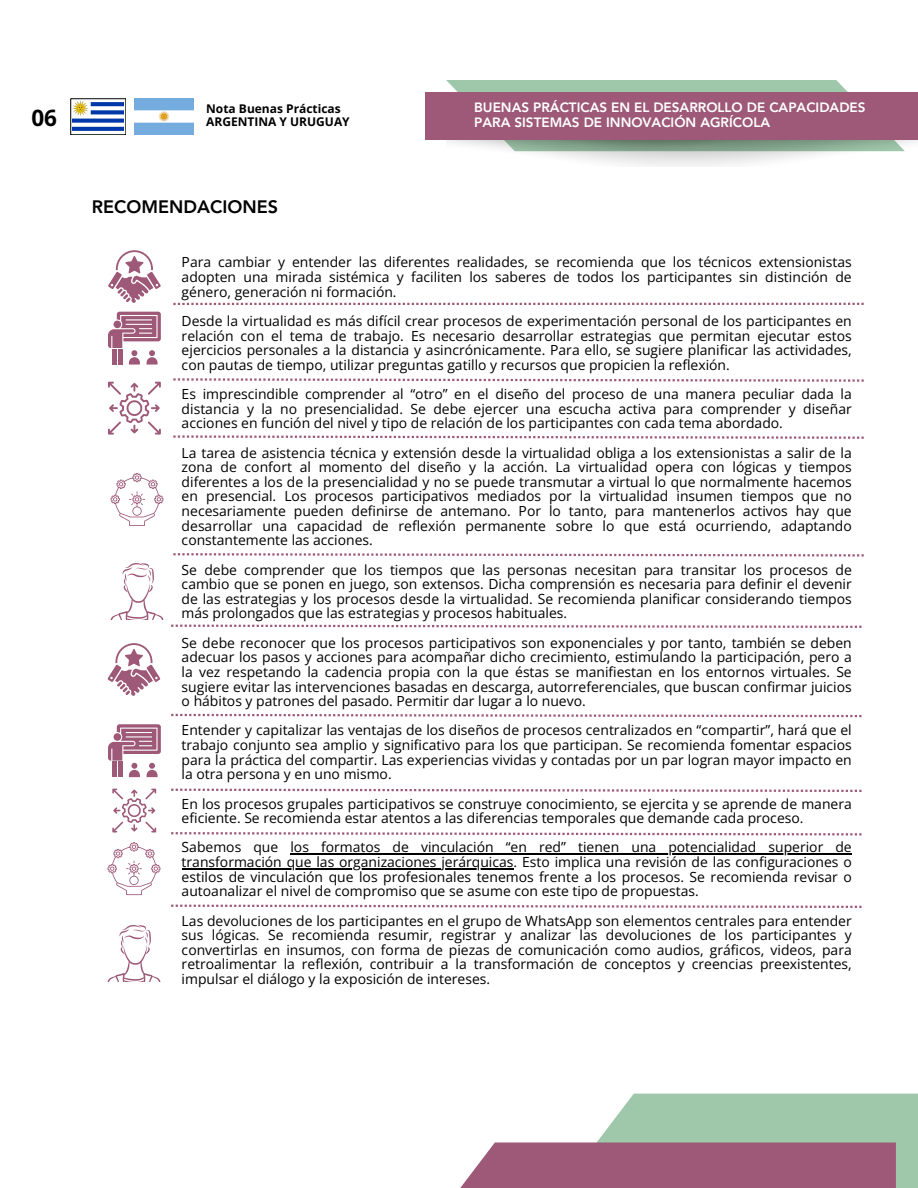
<style>
.page{position:relative;width:918px;height:1188px;background:#fff}
.page>*{position:absolute;margin:0;border:0;box-sizing:border-box;transform-origin:0 0}
.t1{font:700 22.5px "Open Sans";color:#000}
.t2{font:800 18px "Avenir LT Pro";color:#000}
.t3{font:13.95px/14.7px "Open Sans";color:#000;text-align:justify}
.t4{font:800 13.5px "Avenir LT Pro";color:#fff}
.t5{font:700 12px "Open Sans";color:#000}
</style>
<div class="page">
<div style="left:597px;top:1094px;width:321px;height:94px;background:#9fc7aa"></div>
<div style="left:460px;top:1142px;width:436px;height:46px;background:#9d5977"></div>
<hr style="left:290px;top:854px;width:562px;height:1px;background:#000">
<hr style="left:182px;top:868px;width:332px;height:1px;background:#000">
<svg style="left:173px;top:303px;width:691px;height:2px"></svg>
<svg style="left:173px;top:378px;width:691px;height:4px"></svg>
<svg style="left:173px;top:435px;width:691px;height:4px"></svg>
<svg style="left:173px;top:553px;width:691px;height:4px"></svg>
<svg style="left:108px;top:250px;width:53px;height:53px"></svg>
<svg style="left:108px;top:312px;width:53px;height:53px"></svg>
<svg style="left:108px;top:382px;width:53px;height:53px"></svg>
<svg style="left:108px;top:842px;width:52px;height:53px"></svg>
<svg style="left:108px;top:925px;width:52px;height:56px"></svg>
<svg style="left:446px;top:80px;width:459px;height:62px;background:#abc5b1"></svg>
<img style="left:493px;top:140px;width:308px;height:11px">
<div style="left:425px;top:93px;width:493px;height:47px;background:#9d5977"></div>
<img style="left:135px;top:99px;width:58px;height:36px">
<img style="left:73px;top:101px;width:51px;height:30px">
<svg style="left:171px;top:625px;width:691px;height:3px"></svg>
<svg style="left:171px;top:714px;width:691px;height:3px"></svg>
<svg style="left:171px;top:789px;width:691px;height:3px"></svg>
<svg style="left:171px;top:832px;width:691px;height:3px"></svg>
<svg style="left:171px;top:905px;width:691px;height:3px"></svg>
<svg style="left:108px;top:643px;width:52px;height:53px"></svg>
<svg style="left:108px;top:724px;width:53px;height:53px"></svg>
<svg style="left:112px;top:789px;width:44px;height:43px"></svg>
<svg style="left:111px;top:473px;width:52px;height:53px"></svg>
<svg style="left:111px;top:563px;width:52px;height:56px"></svg>
<p class="t4" style="left:474px;top:102px;width:393px">BUENAS PRÁCTICAS EN EL DESARROLLO DE CAPACIDADES</p>
<p class="t5" style="left:206px;top:100px;width:136px">Nota Buenas Prácticas</p>
<p class="t5" style="left:206px;top:113px;width:145px">ARGENTINA Y URUGUAY</p>
<p class="t1" style="left:31px;top:102px;width:27px">06</p>
<p class="t4" style="left:474px;top:117px;width:297px">PARA SISTEMAS DE INNOVACIÓN AGRÍCOLA</p>
<p class="t2" style="left:92px;top:199px;width:188px">RECOMENDACIONES</p>
<p class="t3" style="left:182px;top:255px;width:672px">Para cambiar y entender las diferentes realidades, se recomienda que los técnicos extensionistas adopten una mirada sistémica y faciliten los saberes de todos los participantes sin distinción de género, generación ni formación.</p>
<p class="t3" style="left:182px;top:313px;width:672px">Desde la virtualidad es más difícil crear procesos de experimentación personal de los participantes en relación con el tema de trabajo. Es necesario desarrollar estrategias que permitan ejecutar estos ejercicios personales a la distancia y asincrónicamente. Para ello, se sugiere planificar las actividades, con pautas de tiempo, utilizar preguntas gatillo y recursos que propicien la reflexión.</p>
<p class="t3" style="left:182px;top:386px;width:672px">Es imprescindible comprender al “otro” en el diseño del proceso de una manera peculiar dada la distancia y la no presencialidad. Se debe ejercer una escucha activa para comprender y diseñar acciones en función del nivel y tipo de relación de los participantes con cada tema abordado.</p>
<p class="t3" style="left:182px;top:445px;width:672px">La tarea de asistencia técnica y extensión desde la virtualidad obliga a los extensionistas a salir de la zona de confort al momento del diseño y la acción. La virtualidad opera con lógicas y tiempos diferentes a los de la presencialidad y no se puede transmutar a virtual lo que normalmente hacemos en presencial. Los procesos participativos mediados por la virtualidad insumen tiempos que no necesariamente pueden definirse de antemano. Por lo tanto, para mantenerlos activos hay que desarrollar una capacidad de reflexión permanente sobre lo que está ocurriendo, adaptando constantemente las acciones.</p>
<p class="t3" style="left:182px;top:562px;width:672px">Se debe comprender que los tiempos que las personas necesitan para transitar los procesos de cambio que se ponen en juego, son extensos. Dicha comprensión es necesaria para definir el devenir de las estrategias y los procesos desde la virtualidad. Se recomienda planificar considerando tiempos más prolongados que las estrategias y procesos habituales.</p>
<p class="t3" style="left:182px;top:635px;width:672px">Se debe reconocer que los procesos participativos son exponenciales y por tanto, también se deben adecuar los pasos y acciones para acompañar dicho crecimiento, estimulando la participación, pero a la vez respetando la cadencia propia con la que éstas se manifiestan en los entornos virtuales. Se sugiere evitar las intervenciones basadas en descarga, autorreferenciales, que buscan confirmar juicios o hábitos y patrones del pasado. Permitir dar lugar a lo nuevo.</p>
<p class="t3" style="left:182px;top:723px;width:672px">Entender y capitalizar las ventajas de los diseños de procesos centralizados en “compartir”, hará que el trabajo conjunto sea amplio y significativo para los que participan. Se recomienda fomentar espacios para la práctica del compartir. Las experiencias vividas y contadas por un par logran mayor impacto en la otra persona y en uno mismo.</p>
<p class="t3" style="left:182px;top:796px;width:672px">En los procesos grupales participativos se construye conocimiento, se ejercita y se aprende de manera eficiente. Se recomienda estar atentos a las diferencias temporales que demande cada proceso.</p>
<p class="t3" style="left:182px;top:840px;width:672px">Sabemos que los formatos de vinculación “en red” tienen una potencialidad superior de transformación que las organizaciones jerárquicas. Esto implica una revisión de las configuraciones o estilos de vinculación que los profesionales tenemos frente a los procesos. Se recomienda revisar o autoanalizar el nivel de compromiso que se asume con este tipo de propuestas.</p>
<p class="t3" style="left:182px;top:913px;width:672px">Las devoluciones de los participantes en el grupo de WhatsApp son elementos centrales para entender sus lógicas. Se recomienda resumir, registrar y analizar las devoluciones de los participantes y convertirlas en insumos, con forma de piezas de comunicación como audios, gráficos, videos, para retroalimentar la reflexión, contribuir a la transformación de conceptos y creencias preexistentes, impulsar el diálogo y la exposición de intereses.</p>
</div>
